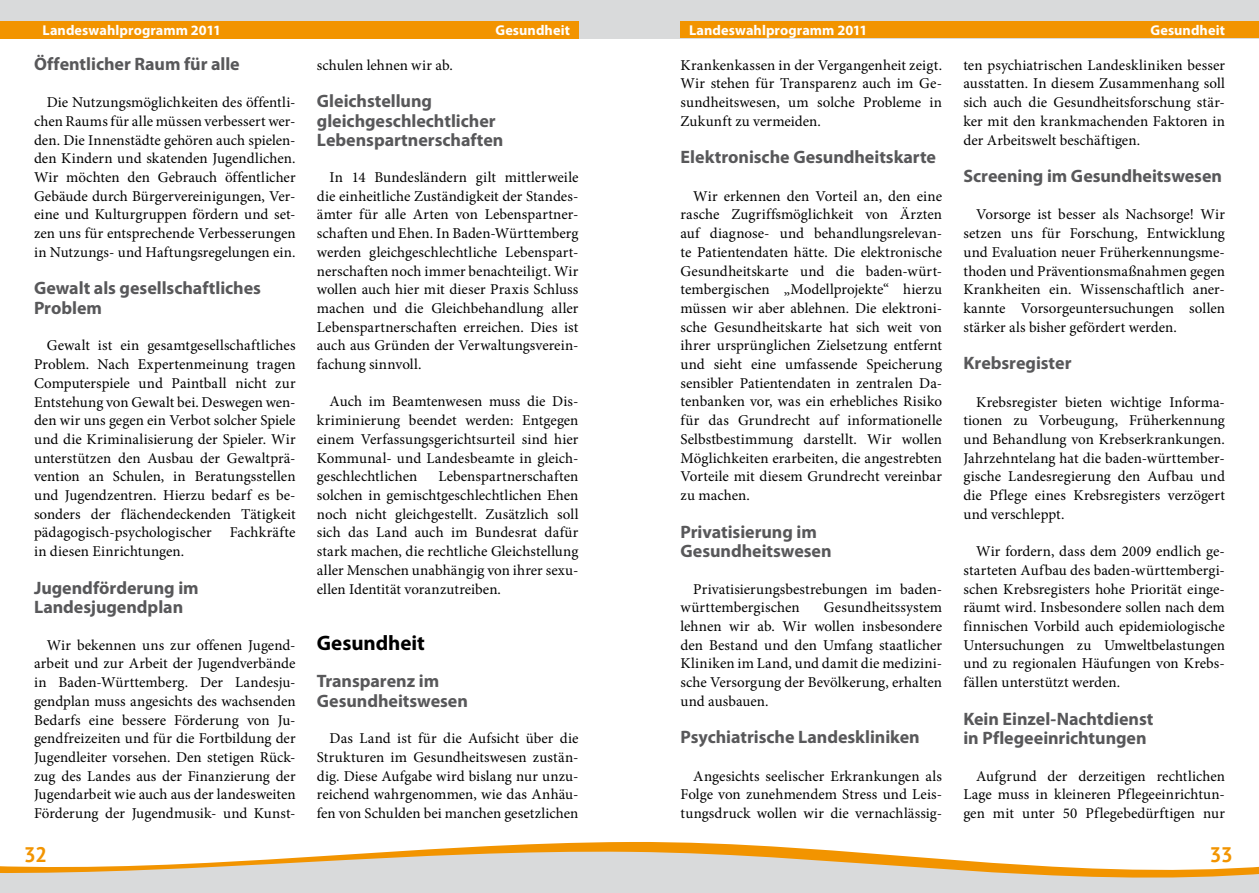
<style>
.page{position:relative;width:1259px;height:893px;background:#fff}
.page>*{position:absolute;margin:0;border:0;box-sizing:border-box;transform-origin:0 0}
.t1{font:700 21px "Myriad Pro";letter-spacing:-.005em;color:#000}
.t2{font:700 21px "PT Sans";color:#f29400}
.t3{font:700 18px/19.5px "Myriad Pro";letter-spacing:-.005em;color:#58585a}
.t4{font:15px/18.8px "Minion Pro";color:#000;text-align:justify}
.t5{font:700 14.25px "Myriad Pro";letter-spacing:.005em;color:#fff}
</style>
<div class="page">
<div style="left:0;top:0;width:629px;height:38px;background:#d9dadb"></div>
<div style="left:0;top:21px;width:578px;height:17px;background:#f29400"></div>
<svg style="left:0;top:842px;width:1259px;height:51px"></svg>
<div style="left:629px;top:0;width:630px;height:38px;background:#d9dadb"></div>
<div style="left:680px;top:21px;width:579px;height:17px;background:#f29400"></div>
<p class="t5" style="left:43px;top:21px;width:180px">Landeswahlprogramm 2011</p>
<p class="t5" style="left:495px;top:21px;width:76px">Gesundheit</p>
<p class="t3" style="left:34px;top:53px;width:207px">Öffentlicher Raum für alle</p>
<p class="t4" style="left:34px;top:93px;width:263px;text-indent:13px">Die Nutzungsmöglichkeiten des öffentli&shy;chen Raums für alle müssen verbessert wer&shy;den. Die Innenstädte gehören auch spielen&shy;den Kindern und skatenden Jugendlichen.<br>Wir möchten den Gebrauch öffentlicher Gebäude durch Bürgervereinigungen, Ver&shy;eine und Kulturgruppen fördern und set&shy;zen uns für entsprechende Verbesserungen in Nutzungs- und Haftungsregelungen ein.</p>
<p class="t3" style="left:34px;top:278px;width:228px">Gewalt als gesellschaftliches<br>Problem</p>
<p class="t4" style="left:34px;top:336px;width:263px;text-indent:13px">Gewalt ist ein gesamtgesellschaftliches Problem. Nach Expertenmeinung tragen Computerspiele und Paintball nicht zur Entstehung von Gewalt bei. Deswegen wen&shy;den wir uns gegen ein Verbot solcher Spiele und die Kriminalisierung der Spieler. Wir unterstützen den Ausbau der Gewaltprä&shy;vention an Schulen, in Beratungsstellen und Jugendzentren. Hierzu bedarf es be&shy;sonders der flächendeckenden Tätigkeit pädagogisch-psychologischer Fachkräfte in diesen Einrichtungen.</p>
<p class="t3" style="left:34px;top:577px;width:166px">Jugendförderung im<br>Landesjugendplan</p>
<p class="t4" style="left:34px;top:636px;width:263px;text-indent:13px">Wir bekennen uns zur offenen Jugend&shy;arbeit und zur Arbeit der Jugendverbände in Baden-Württemberg. Der Landesju&shy;gendplan muss angesichts des wachsenden Bedarfs eine bessere Förderung von Ju&shy;gendfreizeiten und für die Fortbildung der Jugendleiter vorsehen. Den stetigen Rück&shy;zug des Landes aus der Finanzierung der Jugendarbeit wie auch aus der landesweiten Förderung der Jugendmusik- und Kunst-</p>
<h1 class="t2" style="left:24px;top:844px;width:26px">32</h1>
<p class="t4" style="left:317px;top:56px;width:137px">schulen lehnen wir ab.</p>
<p class="t3" style="left:317px;top:91px;width:188px">Gleichstellung gleichgeschlechtlicher<br>Lebenspartnerschaften</p>
<p class="t4" style="left:317px;top:168px;width:263px;text-indent:13px">In 14 Bundesländern gilt mittlerweile die einheitliche Zuständigkeit der Standes&shy;ämter für alle Arten von Lebenspartner&shy;schaften und Ehen. In Baden-Württemberg werden gleichgeschlechtliche Lebenspart&shy;nerschaften noch immer benachteiligt. Wir wollen auch hier mit dieser Praxis Schluss machen und die Gleichbehandlung aller Lebenspartnerschaften erreichen. Dies ist auch aus Gründen der Verwaltungsverein&shy;fachung sinnvoll.</p>
<p class="t4" style="left:317px;top:392px;width:263px;text-indent:13px">Auch im Beamtenwesen muss die Dis&shy;kriminierung beendet werden: Entgegen einem Verfassungsgerichtsurteil sind hier Kommunal- und Landesbeamte in gleich&shy;geschlechtlichen</p>
<p class="t4" style="left:317px;top:467px;width:263px;text-indent:121px">Lebenspartnerschaften solchen in gemischtgeschlechtlichen Ehen noch nicht gleichgestellt. Zusätzlich soll sich das Land auch im Bundesrat dafür stark machen, die rechtliche Gleichstellung aller Menschen unabhängig von ihrer sexu&shy;ellen Identität voranzutreiben.</p>
<h1 class="t1" style="left:317px;top:629px;width:109px">Gesundheit</h1>
<p class="t3" style="left:317px;top:671px;width:153px">Transparenz im<br>Gesundheitswesen</p>
<p class="t4" style="left:317px;top:729px;width:263px;text-indent:13px">Das Land ist für die Aufsicht über die Strukturen im Gesundheitswesen zustän&shy;dig. Diese Aufgabe wird bislang nur unzu&shy;reichend wahrgenommen, wie das Anhäu&shy;fen von Schulden bei manchen gesetzlichen</p>
<p class="t5" style="left:689px;top:21px;width:180px">Landeswahlprogramm 2011</p>
<p class="t5" style="left:1150px;top:21px;width:76px">Gesundheit</p>
<p class="t4" style="left:680px;top:56px;width:263px">Krankenkassen in der Vergangenheit zeigt.<br>Wir stehen für Transparenz auch im Ge&shy;sundheitswesen, um solche Probleme in Zukunft zu vermeiden.</p>
<p class="t3" style="left:680px;top:147px;width:257px">Elektronische Gesundheitskarte</p>
<p class="t4" style="left:680px;top:187px;width:263px;text-indent:13px">Wir erkennen den Vorteil an, den eine rasche Zugriffsmöglichkeit von Ärzten auf diagnose- und behandlungsrelevan&shy;te Patientendaten hätte. Die elektronische Gesundheitskarte und die baden-würt&shy;tembergischen „Modellprojekte“ hierzu müssen wir aber ablehnen. Die elektroni&shy;sche Gesundheitskarte hat sich weit von ihrer ursprünglichen Zielsetzung entfernt und sieht eine umfassende Speicherung sensibler Patientendaten in zentralen Da&shy;tenbanken vor, was ein erhebliches Risiko für das Grundrecht auf informationelle Selbstbestimmung darstellt. Wir wollen Möglichkeiten erarbeiten, die angestrebten Vorteile mit diesem Grundrecht vereinbar zu machen.</p>
<p class="t3" style="left:680px;top:521px;width:153px">Privatisierung im<br>Gesundheitswesen</p>
<p class="t4" style="left:680px;top:579px;width:263px;text-indent:13px">Privatisierungsbestrebungen im baden&shy;württembergischen</p>
<p class="t4" style="left:680px;top:598px;width:263px;text-indent:143px">Gesundheitssystem lehnen wir ab. Wir wollen insbesondere den Bestand und den Umfang staatlicher Kliniken im Land, und damit die medizini&shy;sche Versorgung der Bevölkerung, erhalten und ausbauen.</p>
<p class="t3" style="left:680px;top:727px;width:241px">Psychiatrische Landeskliniken</p>
<p class="t4" style="left:680px;top:767px;width:263px;text-indent:13px">Angesichts seelischer Erkrankungen als Folge von zunehmendem Stress und Leis&shy;tungsdruck wollen wir die vernachlässig-</p>
<p class="t4" style="left:963px;top:56px;width:263px">ten psychiatrischen Landeskliniken besser ausstatten. In diesem Zusammenhang soll sich auch die Gesundheitsforschung stär&shy;ker mit den krankmachenden Faktoren in der Arbeitswelt beschäftigen.</p>
<p class="t3" style="left:963px;top:166px;width:260px">Screening im Gesundheitswesen</p>
<p class="t4" style="left:963px;top:205px;width:263px;text-indent:13px">Vorsorge ist besser als Nachsorge! Wir setzen uns für Forschung, Entwicklung und Evaluation neuer Früherkennungsme&shy;thoden und Präventionsmaßnahmen gegen Krankheiten ein. Wissenschaftlich aner&shy;kannte Vorsorgeuntersuchungen sollen stärker als bisher gefördert werden.</p>
<p class="t3" style="left:963px;top:353px;width:110px">Krebsregister</p>
<p class="t4" style="left:963px;top:392px;width:263px;text-indent:13px">Krebsregister bieten wichtige Informa&shy;tionen zu Vorbeugung, Früherkennung und Behandlung von Krebserkrankungen.<br>Jahrzehntelang hat die baden-württember&shy;gische Landesregierung den Aufbau und die Pflege eines Krebsregisters verzögert und verschleppt.</p>
<p class="t4" style="left:963px;top:542px;width:263px;text-indent:13px">Wir fordern, dass dem 2009 endlich ge&shy;starteten Aufbau des baden-württembergi&shy;schen Krebsregisters hohe Priorität einge&shy;räumt wird. Insbesondere sollen nach dem finnischen Vorbild auch epidemiologische Untersuchungen zu Umweltbelastungen und zu regionalen Häufungen von Krebs&shy;fällen unterstützt werden.</p>
<p class="t3" style="left:963px;top:708px;width:191px">Kein Einzel-Nachtdienst in Pflegeeinrichtungen</p>
<p class="t4" style="left:963px;top:767px;width:263px;text-indent:13px">Aufgrund der derzeitigen rechtlichen Lage muss in kleineren Pflegeeinrichtun&shy;gen mit unter 50 Pflegebedürftigen nur</p>
<h1 class="t2" style="left:1209px;top:844px;width:25px">33</h1>
</div>
